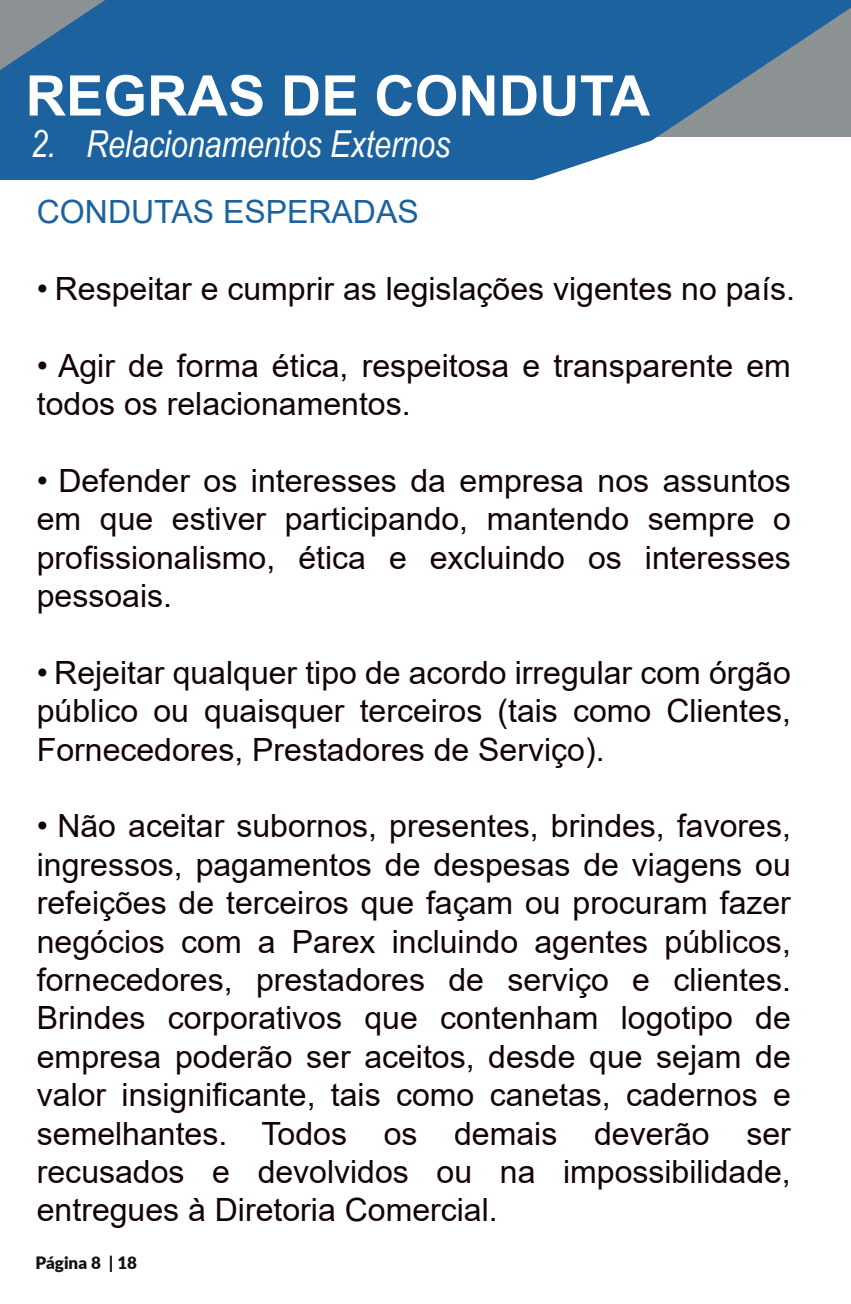
<style>
.page{position:relative;width:851px;height:1304px;background:#fff}
.page>*{position:absolute;margin:0;border:0;box-sizing:border-box;transform-origin:0 0}
.t1{font:700 56px "Arial";color:#fff}
.t2{font:italic 37.2px "Arial Narrow";color:#fff}
.t3{font:32px/38.4px "Arial";color:#120304;text-align:justify}
.t4{font:32px "Arial";color:#1b629f}
.t5{font:900 17.2px "Lato";color:#0e1212}
</style>
<div class="page">
<svg style="left:0;top:0;width:850px;height:180px;background:#3772a4"></svg>
<h1 class="t1" style="left:26px;top:56px;width:626px">REGRAS DE CONDUTA</h1>
<p class="t2" style="left:31px;top:118px;width:421px">2. Relacionamentos Externos</p>
<p class="t4" style="left:37px;top:190px;width:383px">CONDUTAS ESPERADAS</p>
<p class="t3" style="left:37px;top:269px;width:759px">• Respeitar e cumprir as legislações vigentes no país.</p>
<p class="t3" style="left:37px;top:346px;width:755px">• Agir de forma ética, respeitosa e transparente em todos os relacionamentos.</p>
<p class="t3" style="left:37px;top:461px;width:755px">• Defender os interesses da empresa nos assuntos em que estiver participando, mantendo sempre o profissionalismo, ética e excluindo os interesses pessoais.</p>
<p class="t3" style="left:37px;top:653px;width:755px">• Rejeitar qualquer tipo de acordo irregular com órgão público ou quaisquer terceiros (tais como Clientes, Fornecedores, Prestadores de Serviço).</p>
<p class="t3" style="left:37px;top:807px;width:755px">• Não aceitar subornos, presentes, brindes, favores, ingressos, pagamentos de despesas de viagens ou refeições de terceiros que façam ou procuram fazer negócios com a Parex incluindo agentes públicos, fornecedores, prestadores de serviço e clientes.<br>Brindes corporativos que contenham logotipo de empresa poderão ser aceitos, desde que sejam de valor insignificante, tais como canetas, cadernos e semelhantes. Todos os demais deverão ser recusados e devolvidos ou na impossibilidade, entregues à Diretoria Comercial.</p>
<p class="t5" style="left:36px;top:1250px;width:103px">Página 8 | 18</p>
</div>
